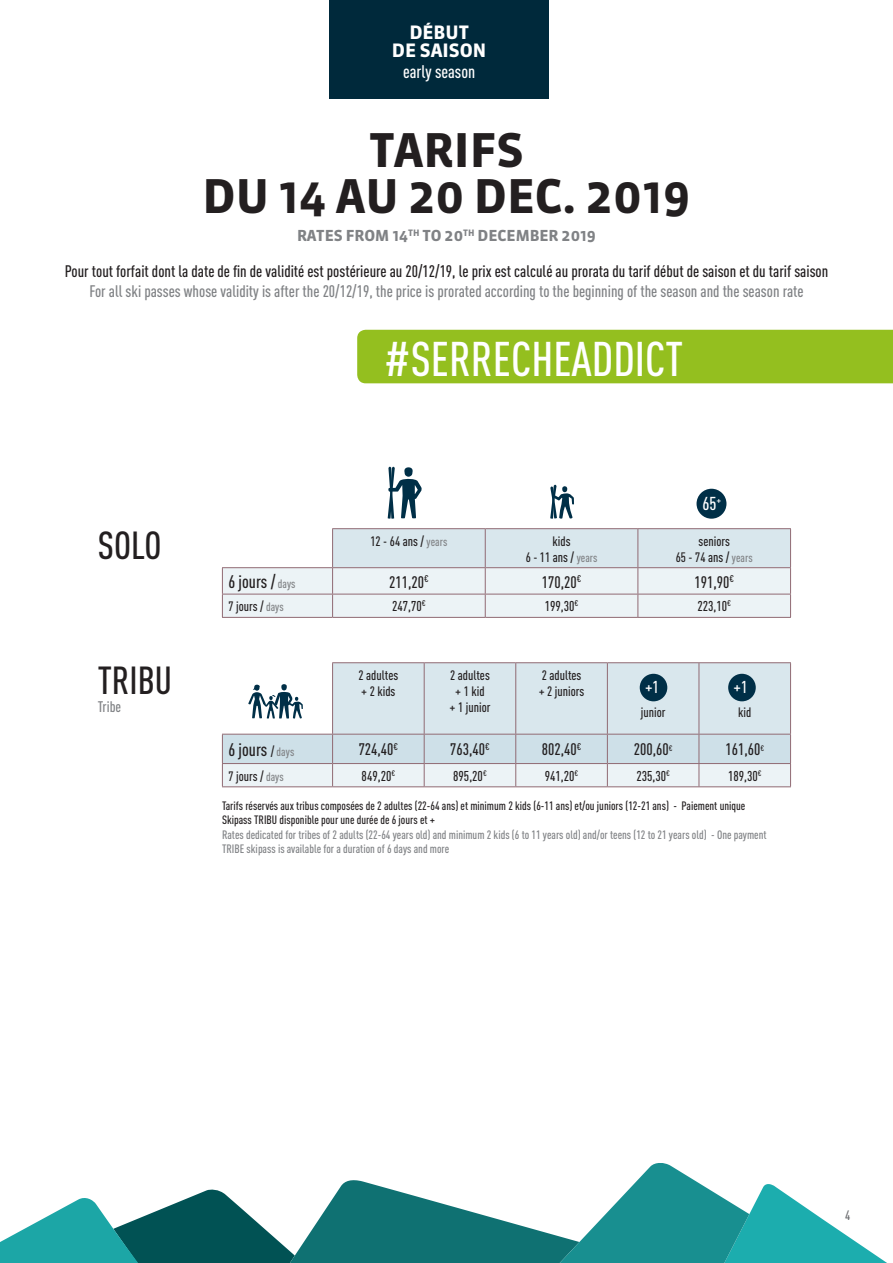
<style>
.page{position:relative;width:893px;height:1263px;background:#fff}
.page>*{position:absolute;margin:0;border:0;box-sizing:border-box;transform-origin:0 0}
.t1{font:500 48px "DIN Cond";color:#fff}
.t2{font:700 46.2px "Sanuk OT";color:#231f20}
.t3{font:500 38.55px "DIN Cond";color:#231f20}
.t4{font:700 18.45px "Sanuk OT";color:#fff}
.t5{font:500 18.45px "DIN Cond";color:#fff}
.t6{font:500 18px "DIN Cond";color:#231f20}
.t7{font:500 18px "DIN Cond";color:#fff}
.t8{font:500 16.95px "DIN Cond";color:#fff}
.t9{font:500 16.5px "DIN Cond";color:#231f20}
.t10{font:500 16.5px "DIN Cond";color:#808285}
.t11{font:700 15.15px "Sanuk OT";color:#808285}
.t12{font:500 15.15px "DIN Cond";color:#808285}
.t13{font:500 14.1px "DIN Cond";color:#231f20}
.t14{font:500 13.5px "DIN Cond";color:#231f20}
.t15{font:500 13.5px "DIN Cond";color:#6c6d70}
.t16{font:500 12px "DIN Cond";color:#808285}
.t17{font:500 12px "DIN Cond";color:#231f20}
.s1{font-size:12px;color:#808285}
.s2{font-size:13.5px}
</style>
<div class="page">
<svg style="left:639px;top:1163px;width:52px;height:15px"></svg>
<svg style="left:0;top:1178px;width:887px;height:85px"></svg>
<div style="left:357px;top:330px;width:536px;height:53px;background:#94bf1f"></div>
<hr style="left:332px;top:662px;width:92px;height:1px;background:#906a73">
<hr style="left:424px;top:662px;width:92px;height:1px;background:#906a73">
<hr style="left:516px;top:662px;width:91px;height:1px;background:#906a73">
<hr style="left:607px;top:662px;width:92px;height:1px;background:#906a73">
<hr style="left:699px;top:662px;width:92px;height:1px;background:#906a73">
<svg style="left:222px;top:663px;width:569px;height:124px;background:#d5e0e6"></svg>
<hr style="left:332px;top:528px;width:153px;height:1px;background:#906a73">
<hr style="left:485px;top:528px;width:153px;height:1px;background:#906a73">
<hr style="left:638px;top:528px;width:153px;height:1px;background:#906a73">
<svg style="left:222px;top:529px;width:569px;height:88px;background:#e3ebef"></svg>
<hr style="left:222px;top:617px;width:111px;height:1px;background:#906a73">
<hr style="left:333px;top:617px;width:152px;height:1px;background:#906a73">
<hr style="left:485px;top:617px;width:153px;height:1px;background:#906a73">
<hr style="left:638px;top:617px;width:153px;height:1px;background:#906a73">
<svg style="left:388px;top:467px;width:34px;height:52px"></svg>
<svg style="left:550px;top:485px;width:24px;height:34px"></svg>
<div style="left:696px;top:489px;width:30px;height:30px;background:#002f47;border-radius:50%"></div>
<div style="left:329px;top:0;width:220px;height:99px;background:#00293b"></div>
<p class="t4" style="left:409px;top:20px;width:61px">DÉBUT</p>
<p class="t4" style="left:392px;top:39px;width:96px">DE SAISON</p>
<p class="t7" style="left:403px;top:61px;width:74px">early season</p>
<p class="t2" style="left:369px;top:122px;width:156px">TARIFS</p>
<p class="t2" style="left:203px;top:168px;width:489px">DU 14 AU 20 DEC. 2019</p>
<p class="t11" style="left:297px;top:226px;width:300px">RATES FROM 14<sup>TH</sup> TO 20<sup>TH</sup> DECEMBER 2019</p>
<p class="t9" style="left:65px;top:261px;width:765px">Pour tout forfait dont la date de fin de validité est postérieure au 20/12/19, le prix est calculé au prorata du tarif début de saison et du tarif saison</p>
<p class="t10" style="left:89px;top:281px;width:716px">For all ski passes whose validity is after the 20/12/19, the price is prorated according to the beginning of the season and the season rate</p>
<p class="t3" style="left:98px;top:523px;width:65px">SOLO</p>
<p class="t3" style="left:98px;top:657px;width:76px">TRIBU</p>
<p class="t12" style="left:98px;top:697px;width:25px">Tribe</p>
<p class="t1" style="left:384px;top:330px;width:301px">#SERRECHEADDICT</p>
<p class="t5" style="left:702px;top:492px;width:20px">65<sup>+</sup></p>
<p class="t14" style="left:370px;top:533px;width:78px">12 - 64 ans / <span class="s1">years</span></p>
<p class="t14" style="left:553px;top:533px;width:20px">kids</p>
<p class="t14" style="left:526px;top:549px;width:73px">6 - 11 ans / <span class="s1">years</span></p>
<p class="t14" style="left:698px;top:533px;width:33px">seniors</p>
<p class="t14" style="left:676px;top:549px;width:78px">65 - 74 ans / <span class="s1">years</span></p>
<p class="t6" style="left:228px;top:571px;width:69px">6 jours / <span class="s1">days</span></p>
<p class="t9" style="left:389px;top:572px;width:41px">211,20<sup>€</sup></p>
<p class="t9" style="left:542px;top:572px;width:41px">170,20<sup>€</sup></p>
<p class="t9" style="left:694px;top:572px;width:41px">191,90<sup>€</sup></p>
<p class="t14" style="left:228px;top:598px;width:57px">7 jours / <span class="s1">days</span></p>
<p class="t13" style="left:392px;top:598px;width:35px">247,70<sup>€</sup></p>
<p class="t13" style="left:545px;top:598px;width:35px">199,30<sup>€</sup></p>
<p class="t13" style="left:697px;top:598px;width:35px">223,10<sup>€</sup></p>
<p class="t14" style="left:358px;top:667px;width:41px">2 adultes</p>
<p class="t14" style="left:361px;top:683px;width:36px">+ 2 kids</p>
<p class="t14" style="left:450px;top:667px;width:41px">2 adultes</p>
<p class="t14" style="left:455px;top:683px;width:31px">+ 1 kid</p>
<p class="t14" style="left:450px;top:699px;width:42px">+ 1 junior</p>
<p class="t14" style="left:542px;top:667px;width:41px">2 adultes</p>
<p class="t14" style="left:539px;top:683px;width:47px">+ 2 juniors</p>
<p class="t8" style="left:645px;top:677px;width:16px">+1</p>
<p class="t8" style="left:733px;top:677px;width:16px">+1</p>
<p class="t14" style="left:641px;top:704px;width:26px">junior</p>
<p class="t14" style="left:738px;top:704px;width:15px">kid</p>
<p class="t6" style="left:228px;top:739px;width:67px">6 jours <span class="s2">/</span> <span class="s1">days</span></p>
<p class="t9" style="left:359px;top:740px;width:41px">724,40<sup>€</sup></p>
<p class="t9" style="left:450px;top:740px;width:41px">763,40<sup>€</sup></p>
<p class="t9" style="left:542px;top:740px;width:41px">802,40<sup>€</sup></p>
<p class="t9" style="left:634px;top:740px;width:40px">200,60<sup>€</sup></p>
<p class="t9" style="left:725px;top:740px;width:40px">161,60<sup>€</sup></p>
<p class="t14" style="left:228px;top:768px;width:57px">7 jours / <span class="s1">days</span></p>
<p class="t13" style="left:362px;top:767px;width:35px">849,20<sup>€</sup></p>
<p class="t13" style="left:453px;top:767px;width:35px">895,20<sup>€</sup></p>
<p class="t13" style="left:545px;top:767px;width:35px">941,20<sup>€</sup></p>
<p class="t13" style="left:636px;top:767px;width:35px">235,30<sup>€</sup></p>
<p class="t13" style="left:728px;top:767px;width:35px">189,30<sup>€</sup></p>
<p class="t17" style="left:222px;top:799px;width:525px">Tarifs réservés aux tribus composées de 2 adultes (22-64 ans) et minimum 2 kids (6-11 ans) et/ou juniors (12-21 ans) - Paiement unique</p>
<p class="t17" style="left:222px;top:813px;width:215px">Skipass TRIBU disponible pour une durée de 6 jours et +</p>
<p class="t16" style="left:222px;top:827px;width:546px">Rates dedicated for tribes of 2 adults (22-64 years old) and minimum 2 kids (6 to 11 years old) and/or teens (12 to 21 years old) - One payment</p>
<p class="t16" style="left:222px;top:842px;width:229px">TRIBE skipass is available for a duration of 6 days and more</p>
<p class="t15" style="left:845px;top:1208px;width:7px">4</p>
</div>
